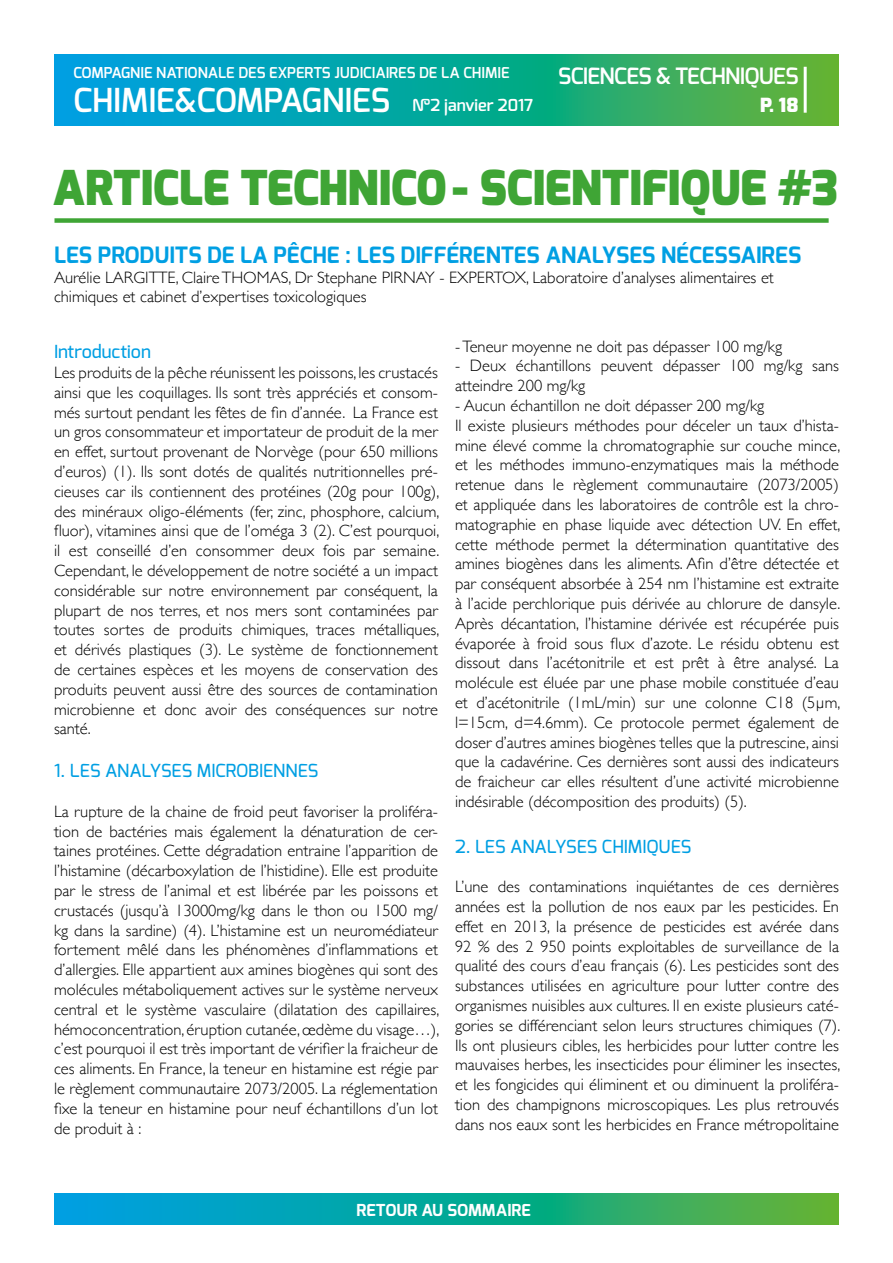
<style>
.page{position:relative;width:893px;height:1263px;background:#fff}
.page>*{position:absolute;margin:0;border:0;box-sizing:border-box;transform-origin:0 0}
.t1{font:900 48px "Exo";color:#3fa535;scale:.95 1}
.t2{font:600 33px "Exo";color:#fff}
.t3{font:700 22.5px "Exo";color:#009fe3}
.t4{font:600 22.5px "Exo";letter-spacing:-.03em;color:#fff}
.t5{font:900 19.5px "Exo";color:#fff}
.t6{font:500 18px "Exo";color:#009fe3}
.t7{font:300 16.5px/19.8px "Gill Sans";color:#000;text-align:justify}
.t8{font:700 16.5px "Exo";color:#fff}
.t9{font:600 16.5px "Exo";color:#fff}
.t10{font:600 15px "Exo";color:#fff}
</style>
<div class="page">
<svg style="left:54px;top:54px;width:785px;height:71px;background:#17a892"></svg>
<hr style="left:804px;top:67px;width:3px;height:46px;background:#fff">
<svg style="left:54px;top:1193px;width:785px;height:32px;background:#17a892"></svg>
<div style="left:54px;top:218px;width:775px;height:5px;background:#3fa535"></div>
<p class="t10" style="left:73px;top:63px;width:438px">COMPAGNIE NATIONALE DES EXPERTS JUDICIAIRES DE LA CHIMIE</p>
<p class="t9" style="left:412px;top:95px;width:122px">№2 janvier 2017</p>
<p class="t4" style="left:558px;top:61px;width:242px">SCIENCES &amp; TECHNIQUES</p>
<h2 class="t2" style="left:73px;top:79px;width:318px">CHIMIE&amp;COMPAGNIES</h2>
<p class="t5" style="left:760px;top:93px;width:40px">P. 18</p>
<p class="t1" style="left:53px;top:157px;width:828px">ARTICLE TECHNICO- SCIENTIFIQUE #3</p>
<p class="t3" style="left:54px;top:240px;width:749px">LES PRODUITS DE LA PÊCHE : LES DIFFÉRENTES ANALYSES NÉCESSAIRES</p>
<p class="t7" style="left:54px;top:267px;width:721px">Aurélie LARGITTE, Claire THOMAS, Dr Stephane PIRNAY - EXPERTOX, Laboratoire d’analyses alimentaires et chimiques et cabinet d’expertises toxicologiques</p>
<p class="t6" style="left:54px;top:340px;width:98px">Introduction</p>
<p class="t7" style="left:54px;top:362px;width:387px">Les produits de la pêche réunissent les poissons, les crustacés ainsi que les coquillages. Ils sont très appréciés et consom&shy;més surtout pendant les fêtes de fin d’année. La France est un gros consommateur et importateur de produit de la mer en effet, surtout provenant de Norvège (pour 650 millions d’euros) (1). Ils sont dotés de qualités nutritionnelles pré&shy;cieuses car ils contiennent des protéines (20g pour 100g), des minéraux oligo-éléments (fer, zinc, phosphore, calcium, fluor), vitamines ainsi que de l’oméga 3 (2). C’est pourquoi, il est conseillé d’en consommer deux fois par semaine.<br>Cependant, le développement de notre société a un impact considérable sur notre environnement par conséquent, la plupart de nos terres, et nos mers sont contaminées par toutes sortes de produits chimiques, traces métalliques, et dérivés plastiques (3). Le système de fonctionnement de certaines espèces et les moyens de conservation des produits peuvent aussi être des sources de contamination microbienne et donc avoir des conséquences sur notre santé.</p>
<p class="t6" style="left:54px;top:759px;width:266px">1. LES ANALYSES MICROBIENNES</p>
<p class="t7" style="left:54px;top:801px;width:387px">La rupture de la chaine de froid peut favoriser la proliféra&shy;tion de bactéries mais également la dénaturation de cer&shy;taines protéines. Cette dégradation entraine l’apparition de l’histamine (décarboxylation de l’histidine). Elle est produite par le stress de l’animal et est libérée par les poissons et crustacés (jusqu’à 13000mg/kg dans le thon ou 1500 mg/ kg dans la sardine) (4). L’histamine est un neuromédiateur fortement mêlé dans les phénomènes d’inflammations et d’allergies. Elle appartient aux amines biogènes qui sont des molécules métaboliquement actives sur le système nerveux central et le système vasculaire (dilatation des capillaires, hémoconcentration, éruption cutanée, œdème du visage…), c’est pourquoi il est très important de vérifier la fraicheur de ces aliments. En France, la teneur en histamine est régie par le règlement communautaire 2073/2005. La réglementation fixe la teneur en histamine pour neuf échantillons d’un lot de produit à :</p>
<p class="t7" style="left:455px;top:335px;width:329px">- Teneur moyenne ne doit pas dépasser 100 mg/kg</p>
<p class="t7" style="left:455px;top:355px;width:385px">- Deux échantillons peuvent dépasser 100 mg/kg sans atteindre 200 mg/kg</p>
<p class="t7" style="left:455px;top:395px;width:311px">- Aucun échantillon ne doit dépasser 200 mg/kg</p>
<p class="t7" style="left:455px;top:415px;width:387px">Il existe plusieurs méthodes pour déceler un taux d’hista&shy;mine élevé comme la chromatographie sur couche mince, et les méthodes immuno-enzymatiques mais la méthode retenue dans le règlement communautaire (2073/2005) et appliquée dans les laboratoires de contrôle est la chro&shy;matographie en phase liquide avec détection UV. En effet, cette méthode permet la détermination quantitative des amines biogènes dans les aliments. Afin d’être détectée et par conséquent absorbée à 254 nm l’histamine est extraite à l’acide perchlorique puis dérivée au chlorure de dansyle.<br>Après décantation, l’histamine dérivée est récupérée puis évaporée à froid sous flux d’azote. Le résidu obtenu est dissout dans l’acétonitrile et est prêt à être analysé. La molécule est éluée par une phase mobile constituée d’eau et d’acétonitrile (1mL/min) sur une colonne C18 (5µm, l=15cm, d=4.6mm). Ce protocole permet également de doser d’autres amines biogènes telles que la putrescine, ainsi que la cadavérine. Ces dernières sont aussi des indicateurs de fraicheur car elles résultent d’une activité microbienne indésirable (décomposition des produits) (5).</p>
<p class="t6" style="left:455px;top:835px;width:238px">2. LES ANALYSES CHIMIQUES</p>
<p class="t7" style="left:455px;top:876px;width:387px">L’une des contaminations inquiétantes de ces dernières années est la pollution de nos eaux par les pesticides. En effet en 2013, la présence de pesticides est avérée dans 92 % des 2 950 points exploitables de surveillance de la qualité des cours d’eau français (6). Les pesticides sont des substances utilisées en agriculture pour lutter contre des organismes nuisibles aux cultures. Il en existe plusieurs caté&shy;gories se différenciant selon leurs structures chimiques (7).<br>Ils ont plusieurs cibles, les herbicides pour lutter contre les mauvaises herbes, les insecticides pour éliminer les insectes, et les fongicides qui éliminent et ou diminuent la proliféra&shy;tion des champignons microscopiques. Les plus retrouvés dans nos eaux sont les herbicides en France métropolitaine</p>
<p class="t8" style="left:357px;top:1200px;width:176px">RETOUR AU SOMMAIRE</p>
</div>
